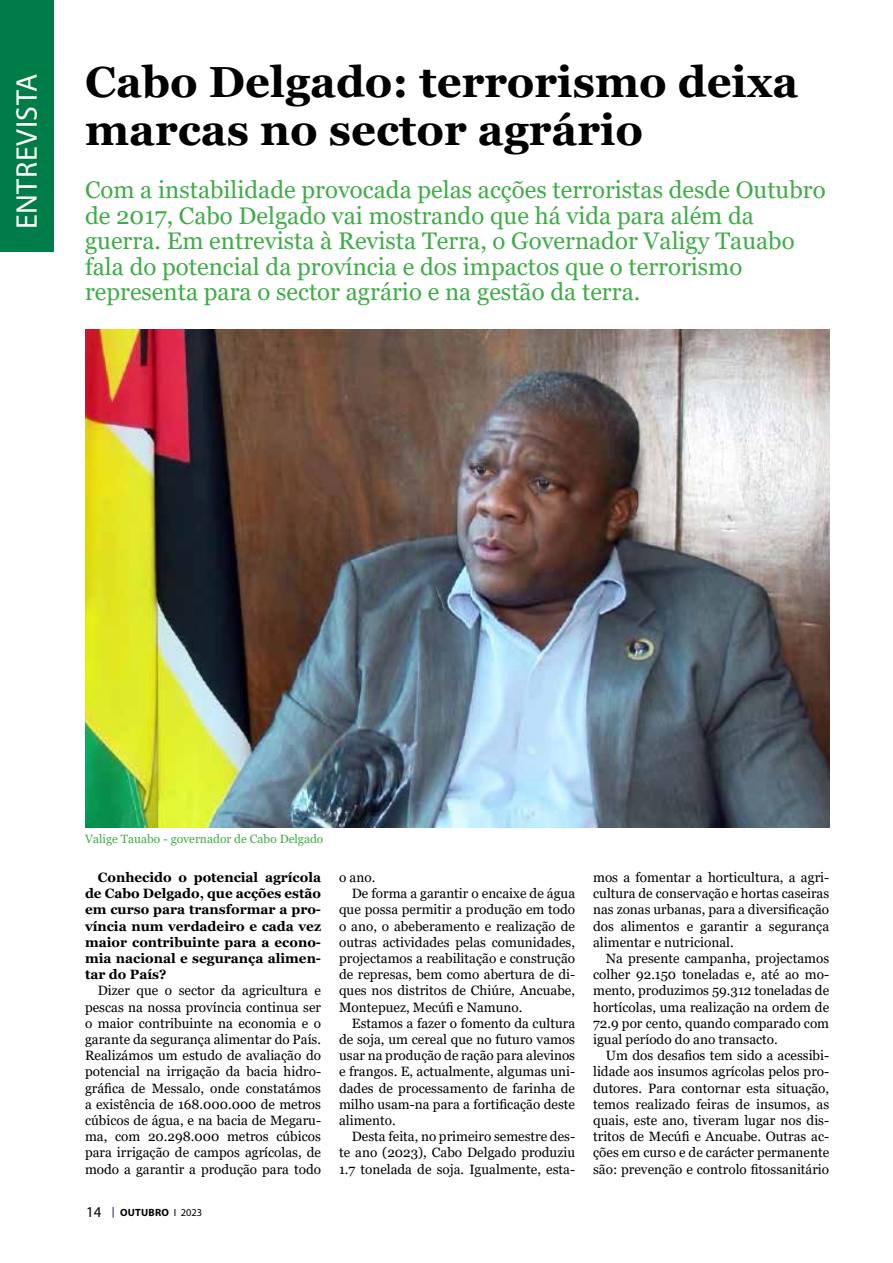
<style>
.page{position:relative;width:893px;height:1263px;background:#fff}
.page>*{position:absolute;margin:0;border:0;box-sizing:border-box;transform-origin:0 0}
.t1{font:700 43.5px/48px "Georgia";color:#000}
.t2{font:30px "Myriad Pro";letter-spacing:.02em;color:#fff}
.t3{font:24px/25.5px "Georgia";color:#41ad49}
.t4{font:13.5px/16.2px "Georgia";color:#000;text-align:justify}
.t5{font:700 13.5px/16.2px "Georgia";color:#000;text-align:justify}
.t6{font:12px "Georgia";color:#41ad49}
.t7{font:700 10.5px "Myriad Pro";letter-spacing:.02em;color:#000}
.s1{font-weight:400;font-size:15px}
.s2{font-weight:400}
</style>
<div class="page">
<div style="left:0;top:0;width:53px;height:252px;background:#007c48"></div>
<img style="left:85px;top:330px;width:744px;height:498px">
<h2 class="t2" style="left:8px;top:229px;width:157px;rotate:-90deg">ENTREVISTA</h2>
<h1 class="t1" style="left:85px;top:58px;width:715px">Cabo Delgado: terrorismo deixa marcas no sector agrário</h1>
<p class="t3" style="left:85px;top:178px;width:742px">Com a instabilidade provocada pelas acções terroristas desde Outubro de 2017, Cabo Delgado vai mostrando que há vida para além da guerra. Em entrevista à Revista Terra, o Governador Valigy Tauabo fala do potencial da província e dos impactos que o terrorismo representa para o sector agrário e na gestão da terra.</p>
<p class="t6" style="left:85px;top:831px;width:240px">Valige Tauabo - governador de Cabo Delgado</p>
<p class="t5" style="left:85px;top:869px;width:238px;text-indent:13px">Conhecido o potencial agrícola de Cabo Delgado, que acções estão em curso para transformar a pro&shy;víncia num verdadeiro e cada vez maior contribuinte para a econo&shy;mia nacional e segurança alimen&shy;tar do País?</p>
<p class="t4" style="left:85px;top:983px;width:238px;text-indent:13px">Dizer que o sector da agricultura e pescas na nossa província continua ser o maior contribuinte na economia e o garante da segurança alimentar do País.<br>Realizámos um estudo de avaliação do potencial na irrigação da bacia hidro&shy;gráfica de Messalo, onde constatámos a existência de 168.000.000 de metros cúbicos de água, e na bacia de Megaru&shy;ma, com 20.298.000 metros cúbicos para irrigação de campos agrícolas, de modo a garantir a produção para todo</p>
<p class="t7" style="left:86px;top:1205px;width:117px"><span class="s1">14</span> OUTUBRO <span class="s2">I 2023</span></p>
<p class="t4" style="left:339px;top:869px;width:38px">o ano.</p>
<p class="t4" style="left:352px;top:886px;width:225px">De forma a garantir o encaixe de água</p>
<p class="t4" style="left:339px;top:902px;width:238px">que possa permitir a produção em todo</p>
<p class="t4" style="left:339px;top:918px;width:237px">o ano, o abeberamento e realização de</p>
<p class="t4" style="left:339px;top:934px;width:238px">outras actividades pelas comunidades,</p>
<p class="t4" style="left:339px;top:950px;width:238px">projectamos a reabilitação e construção</p>
<p class="t4" style="left:339px;top:967px;width:238px">de represas, bem como abertura de di-</p>
<p class="t4" style="left:339px;top:983px;width:238px">ques nos distritos de Chiúre, Ancuabe,</p>
<p class="t4" style="left:339px;top:999px;width:185px">Montepuez, Mecúfi e Namuno.</p>
<p class="t4" style="left:352px;top:1015px;width:225px">Estamos a fazer o fomento da cultura</p>
<p class="t4" style="left:339px;top:1031px;width:238px">de soja, um cereal que no futuro vamos</p>
<p class="t4" style="left:339px;top:1048px;width:238px">usar na produção de ração para alevinos</p>
<p class="t4" style="left:339px;top:1064px;width:238px">e frangos. E, actualmente, algumas uni-</p>
<p class="t4" style="left:339px;top:1080px;width:238px">dades de processamento de farinha de</p>
<p class="t4" style="left:339px;top:1096px;width:238px">milho usam-na para a fortificação deste</p>
<p class="t4" style="left:339px;top:1112px;width:58px">alimento.</p>
<p class="t4" style="left:352px;top:1129px;width:225px">Desta feita, no primeiro semestre des-</p>
<p class="t4" style="left:339px;top:1145px;width:238px">te ano (2023), Cabo Delgado produziu</p>
<p class="t4" style="left:339px;top:1161px;width:238px">1.7 tonelada de soja. Igualmente, esta-</p>
<p class="t4" style="left:593px;top:869px;width:238px">mos a fomentar a horticultura, a agri&shy;cultura de conservação e hortas caseiras nas zonas urbanas, para a diversificação dos alimentos e garantir a segurança alimentar e nutricional.</p>
<p class="t4" style="left:593px;top:950px;width:238px;text-indent:13px">Na presente campanha, projectamos colher 92.150 toneladas e, até ao mo&shy;mento, produzimos 59.312 toneladas de hortícolas, uma realização na ordem de 72.9 por cento, quando comparado com igual período do ano transacto.</p>
<p class="t4" style="left:593px;top:1048px;width:238px;text-indent:13px">Um dos desafios tem sido a acessibi&shy;lidade aos insumos agrícolas pelos pro&shy;dutores. Para contornar esta situação, temos realizado feiras de insumos, as quais, este ano, tiveram lugar nos dis&shy;tritos de Mecúfi e Ancuabe. Outras ac&shy;ções em curso e de carácter permanente são: prevenção e controlo fitossanitário</p>
</div>
